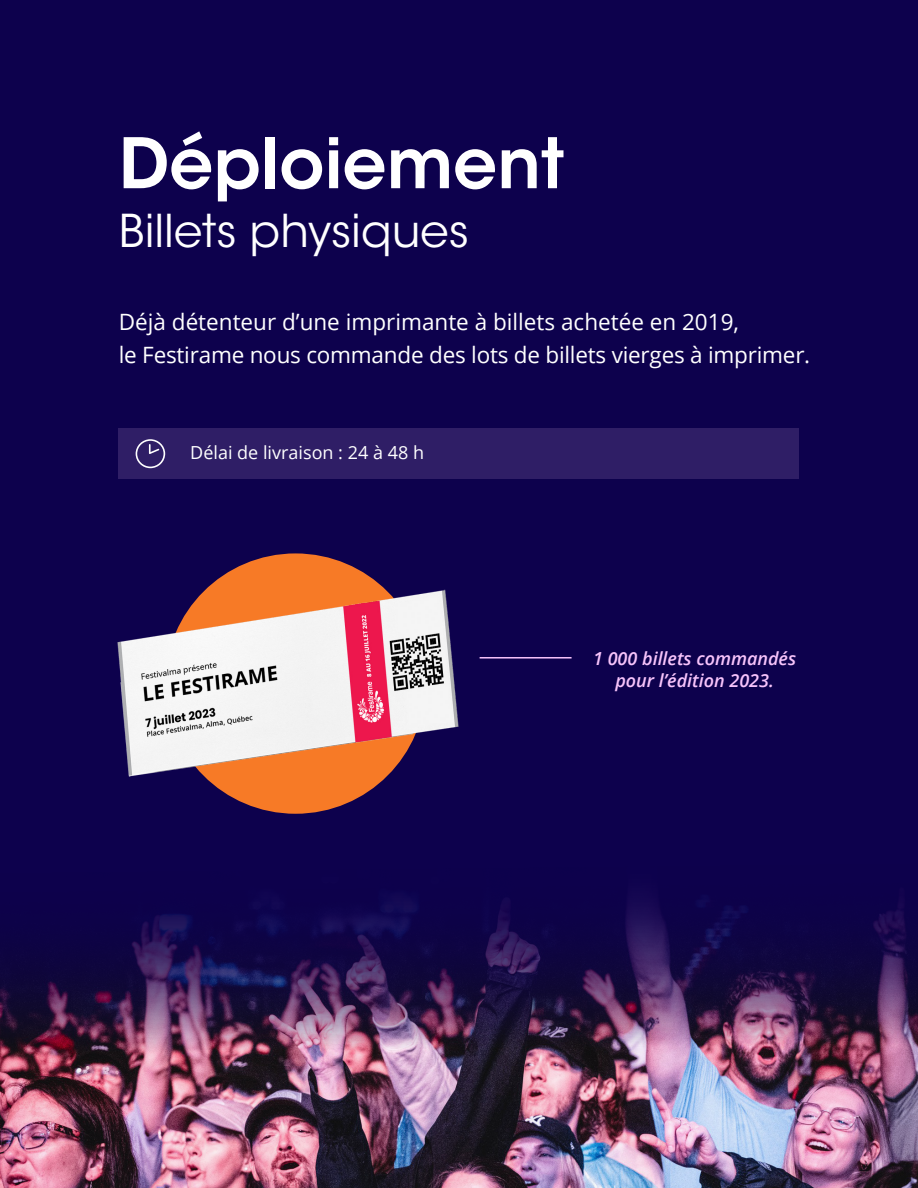
<style>
.page{position:relative;width:918px;height:1188px;background:#0d014d}
.page>*{position:absolute;margin:0;border:0;box-sizing:border-box;transform-origin:0 0}
.Titre{font:600 69px "ITC Avant Garde Std";color:#fff}
.Titre-2{font:45px "ITC Avant Garde Std";color:#fff}
.t1{font:22.5px "Open Sans";letter-spacing:-.01em;color:#fff}
.Texte_courrant_12{font:italic 600 18px/22.5px "Open Sans";color:#f7c4fb;text-align:center}
.t2{font:18px "Open Sans";color:#fff}
</style>
<div class="page">
<div style="left:119px;top:429px;width:680px;height:50px;background:#2f1e66"></div>
<svg style="left:136px;top:439px;width:29px;height:29px"></svg>
<img style="left:0;top:903px;width:918px;height:285px">
<div style="left:165px;top:553px;width:261px;height:261px;background:#f77a26;border-radius:50%"></div>
<img style="left:117px;top:580px;width:363px;height:234px">
<hr style="left:480px;top:657px;width:92px;height:2px;background:#f7c4fb">
<p class="Titre" style="left:119px;top:119px;width:447px">Déploiement</p>
<p class="Titre-2" style="left:119px;top:203px;width:352px">Billets physiques</p>
<p class="t1" style="left:119px;top:306px;width:622px">Déjà détenteur d’une imprimante à billets achetée en 2019,</p>
<p class="t1" style="left:119px;top:339px;width:693px">le Festirame nous commande des lots de billets vierges à imprimer.</p>
<p class="t2" style="left:190px;top:441px;width:235px">Délai de livraison : 24 à 48 h</p>
<p class="Texte_courrant_12" style="left:593px;top:647px;width:205px">1 000 billets commandés pour l’édition 2023.</p>
</div>
